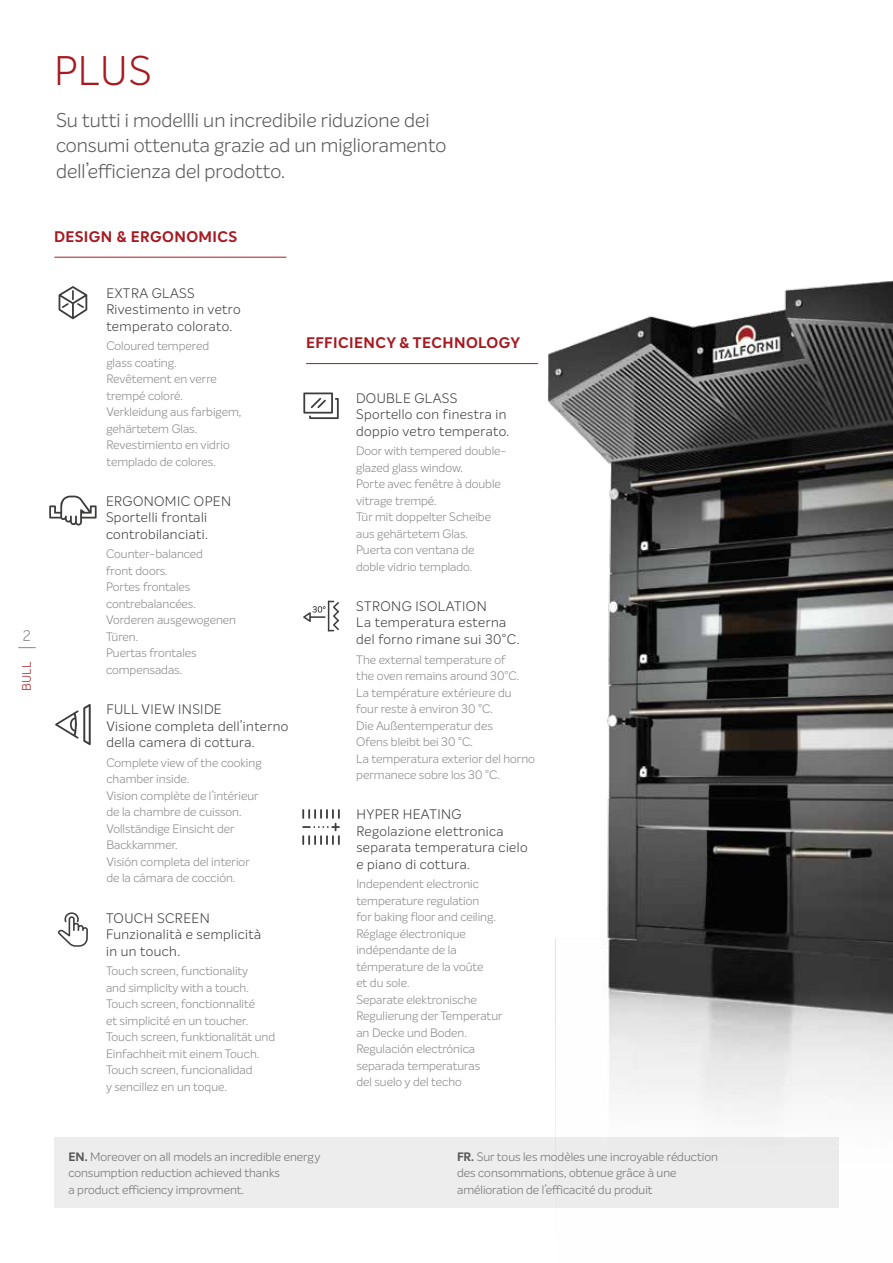
<style>
.page{position:relative;width:893px;height:1263px;background:#fff}
.page>*{position:absolute;margin:0;border:0;box-sizing:border-box;transform-origin:0 0}
.t1{font:300 40.5px "Intelo Alt";color:#a61a21}
.t2{font:300 19.5px/25.5px "Intelo Alt";color:#575756}
.t3{font:700 15px "Intelo Alt";letter-spacing:.03em;color:#a61a21}
.t4{font:300 15px "Intelo Alt";color:#878787}
.t5{font:300 13.5px/16.5px "Intelo Alt";letter-spacing:.03em;color:#3c3c3b}
.t6{font:300 12px/16.5px "Intelo Alt";color:#878787}
.t7{font:300 12px/16.5px "Intelo Alt";color:#706f6f}
.t8{font:300 12px "Intelo Alt";color:#a61a21}
.s1{font-weight:700;color:#575756}
</style>
<div class="page">
<svg style="left:18px;top:647px;width:18px;height:1px"></svg>
<img style="left:534px;top:280px;width:359px;height:857px">
<hr style="left:55px;top:257px;width:231px;height:1px;background:#a61a21">
<div style="left:54px;top:1137px;width:785px;height:71px;background:#ededed"></div>
<hr style="left:306px;top:363px;width:232px;height:1px;background:#a61a21">
<svg style="left:58px;top:912px;width:30px;height:35px"></svg>
<svg style="left:59px;top:286px;width:28px;height:33px"></svg>
<svg style="left:303px;top:392px;width:36px;height:27px"></svg>
<svg style="left:303px;top:601px;width:36px;height:30px"></svg>
<svg style="left:49px;top:496px;width:48px;height:29px"></svg>
<svg style="left:55px;top:704px;width:36px;height:41px"></svg>
<svg style="left:302px;top:809px;width:38px;height:36px"></svg>
<p class="t4" style="left:23px;top:626px;width:10px">2</p>
<p class="t8" style="left:19px;top:691px;width:31px;rotate:-90deg">BULL</p>
<h1 class="t1" style="left:54px;top:46px;width:99px">PLUS</h1>
<h2 class="t2" style="left:56px;top:107px;width:392px">Su tutti i modellli un incredibile riduzione dei consumi ottenuta grazie ad un miglioramento dell’efficienza del prodotto.</h2>
<p class="t3" style="left:54px;top:227px;width:185px">DESIGN &amp; ERGONOMICS</p>
<p class="t5" style="left:106px;top:285px;width:136px">EXTRA GLASS<br>Rivestimento in vetro temperato colorato.</p>
<p class="t6" style="left:106px;top:338px;width:137px">Coloured tempered<br>glass coating.<br>Revêtement en verre trempé coloré.<br>Verkleidung aus farbigem, gehärtetem Glas.<br>Revestimiento en vidrio templado de colores.</p>
<p class="t3" style="left:306px;top:333px;width:216px">EFFICIENCY &amp; TECHNOLOGY</p>
<p class="t5" style="left:356px;top:390px;width:155px">DOUBLE GLASS<br>Sportello con finestra in doppio vetro temperato.</p>
<p class="t6" style="left:356px;top:443px;width:152px">Door with tempered double&shy;glazed glass window.<br>Porte avec fenêtre à double vitrage trempé.<br>Tür mit doppelter Scheibe aus gehärtetem Glas.<br>Puerta con ventana de doble vidrio templado.</p>
<p class="t5" style="left:106px;top:493px;width:126px">ERGONOMIC OPEN<br>Sportelli frontali controbilanciati.</p>
<p class="t6" style="left:106px;top:546px;width:132px">Counter-balanced<br>front doors.<br>Portes frontales contrebalancées.<br>Vorderen ausgewogenen<br>Türen.<br>Puertas frontales compensadas.</p>
<p class="t5" style="left:106px;top:701px;width:184px">FULL VIEW INSIDE<br>Visione completa dell’interno della camera di cottura.</p>
<p class="t6" style="left:106px;top:754px;width:157px">Complete view of the cooking chamber inside.<br>Vision complète de l’intérieur de la chambre de cuisson.<br>Vollständige Einsicht der<br>Backkammer.<br>Visión completa del interior de la cámara de cocción.</p>
<p class="t5" style="left:356px;top:598px;width:165px">STRONG ISOLATION<br>La temperatura esterna del forno rimane sui 30°C.</p>
<p class="t6" style="left:356px;top:651px;width:180px">The external temperature of<br>the oven remains around 30°C.<br>La température extérieure du four reste à environ 30 °C.<br>Die Außentemperatur des<br>Ofens bleibt bei 30 °C.<br>La temperatura exterior del horno permanece sobre los 30 °C.</p>
<p class="t5" style="left:356px;top:806px;width:173px">HYPER HEATING<br>Regolazione elettronica separata temperatura cielo e piano di cottura.</p>
<p class="t6" style="left:356px;top:876px;width:148px">Independent electronic temperature regulation<br>for baking floor and ceiling.<br>Réglage électronique indépendante de la témperature de la voûte<br>et du sole.<br>Separate elektronische<br>Regulierung der Temperatur an Decke und Boden.<br>Regulación electrónica separada temperaturas<br>del suelo y del techo</p>
<p class="t5" style="left:106px;top:909px;width:157px">TOUCH SCREEN<br>Funzionalità e semplicità in un touch.</p>
<p class="t6" style="left:106px;top:962px;width:171px">Touch screen, functionality<br>and simplicity with a touch.<br>Touch screen, fonctionnalité<br>et simplicité en un toucher.<br>Touch screen, funktionalität und<br>Einfachheit mit einem Touch.<br>Touch screen, funcionalidad<br>y sencillez en un toque.</p>
<p class="t7" style="left:68px;top:1148px;width:253px"><span class="s1">EN.</span> Moreover on all models an incredible energy consumption reduction achieved thanks<br>a product efficiency improvment.</p>
<p class="t7" style="left:457px;top:1148px;width:262px"><span class="s1">FR.</span> Sur tous les modèles une incroyable réduction des consommations, obtenue grâce à une amélioration de l’efficacité du produit</p>
</div>
